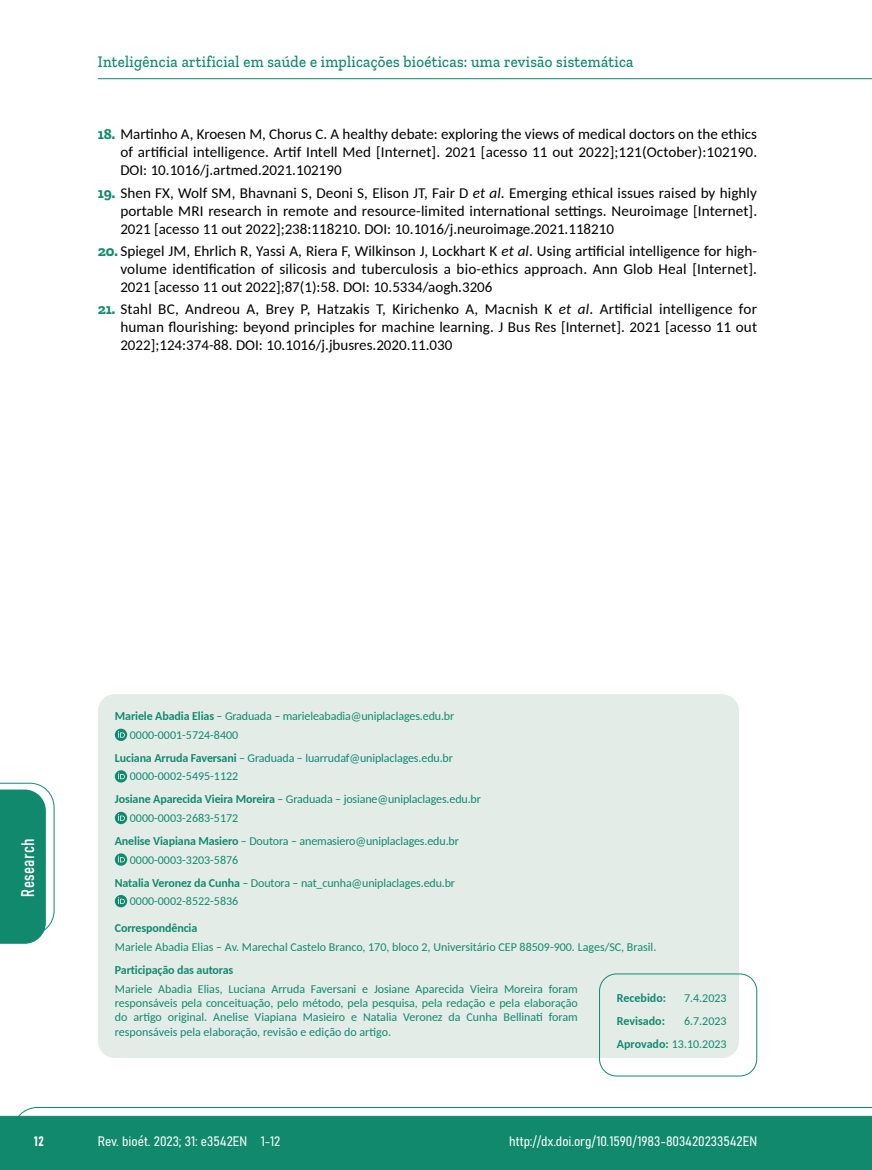
<style>
.page{position:relative;width:872px;height:1170px;background:#fff}
.page>*{position:absolute;margin:0;border:0;box-sizing:border-box;transform-origin:0 0}
.t1{font:18px "Bahnschrift";letter-spacing:.02em;color:#fff}
.t2{font:500 16.5px "Zilla Slab";letter-spacing:.02em;color:#10896d;scale:.9 1}
.t3{font:15px/18px "Carlito";color:#000;text-align:justify}
.t4{font:13.5px "Bahnschrift";color:#fff}
.t5{font:12px/18.6px "Carlito";letter-spacing:-.01em;color:#108a6e}
.t6{font:700 12px "Carlito";letter-spacing:-.01em;color:#108a6e}
.s1{font-family:"Zilla Slab";font-weight:700;color:#108a6e}
.s2{font-style:italic}
.s3{font-weight:700}
</style>
<div class="page">
<svg style="left:12px;top:1107px;width:860px;height:62px;background:#2e987f"></svg>
<hr style="left:98px;top:78px;width:774px;height:1px;background:#10896d">
<div style="left:98px;top:694px;width:641px;height:363px;background:#e4ece8;border-radius:17px"></div>
<svg style="left:115px;top:728px;width:12px;height:13px"></svg>
<svg style="left:118px;top:730px;width:7px;height:7px"></svg>
<svg style="left:115px;top:770px;width:12px;height:12px"></svg>
<svg style="left:118px;top:772px;width:7px;height:7px"></svg>
<svg style="left:115px;top:811px;width:12px;height:13px"></svg>
<svg style="left:118px;top:814px;width:7px;height:6px"></svg>
<svg style="left:115px;top:853px;width:12px;height:12px"></svg>
<svg style="left:118px;top:855px;width:7px;height:7px"></svg>
<svg style="left:115px;top:894px;width:12px;height:13px"></svg>
<svg style="left:118px;top:897px;width:7px;height:6px"></svg>
<div style="left:599px;top:973px;width:158px;height:103px;border:1px solid #108a6e;border-radius:17px"></div>
<svg style="left:0;top:782px;width:55px;height:161px"></svg>
<p class="t2" style="left:98px;top:53px;width:597px">Inteligência artificial em saúde e implicações bioéticas: uma revisão sistemática</p>
<p class="t3" style="left:120px;top:125px;width:638px;text-indent:-22px"><span class="s1">18.</span> Martinho A, Kroesen M, Chorus C. A healthy debate: exploring the views of medical doctors on the ethics of artificial intelligence. Artif Intell Med [Internet]. 2021 [acesso 11 out 2022];121(October):102190.<br>DOI: 10.1016/j.artmed.2021.102190</p>
<p class="t3" style="left:120px;top:183px;width:638px;text-indent:-22px"><span class="s1">19.</span> Shen FX, Wolf SM, Bhavnani S, Deoni S, Elison JT, Fair D <span class="s2">et al</span>. Emerging ethical issues raised by highly portable MRI research in remote and resource-limited international settings. Neuroimage [Internet].<br>2021 [acesso 11 out 2022];238:118210. DOI: 10.1016/j.neuroimage.2021.118210</p>
<p class="t3" style="left:120px;top:241px;width:638px;text-indent:-22px"><span class="s1">20.</span> Spiegel JM, Ehrlich R, Yassi A, Riera F, Wilkinson J, Lockhart K <span class="s2">et al</span>. Using artificial intelligence for high&shy;volume identification of silicosis and tuberculosis a bio-ethics approach. Ann Glob Heal [Internet].<br>2021 [acesso 11 out 2022];87(1):58. DOI: 10.5334/aogh.3206</p>
<p class="t3" style="left:120px;top:299px;width:638px;text-indent:-22px"><span class="s1">21.</span> Stahl BC, Andreou A, Brey P, Hatzakis T, Kirichenko A, Macnish K <span class="s2">et al</span>. Artificial intelligence for human flourishing: beyond principles for machine learning. J Bus Res [Internet]. 2021 [acesso 11 out 2022];124:374-88. DOI: 10.1016/j.jbusres.2020.11.030</p>
<p class="t1" style="left:14px;top:896px;width:59px;rotate:-90deg">Research</p>
<p class="t5" style="left:130px;top:706px;width:326px;text-indent:-15px"><span class="s3">Mariele Abadia Elias</span> – Graduada – marieleabadia@uniplaclages.edu.br<br>0000-0001-5724-8400</p>
<p class="t5" style="left:130px;top:747px;width:324px;text-indent:-15px"><span class="s3">Luciana Arruda Faversani</span> – Graduada – luarrudaf@uniplaclages.edu.br<br>0000-0002-5495-1122</p>
<p class="t5" style="left:130px;top:789px;width:352px;text-indent:-15px"><span class="s3">Josiane Aparecida Vieira Moreira</span> – Graduada – josiane@uniplaclages.edu.br<br>0000-0003-2683-5172</p>
<p class="t5" style="left:130px;top:831px;width:330px;text-indent:-15px"><span class="s3">Anelise Viapiana Masiero</span> – Doutora – anemasiero@uniplaclages.edu.br<br>0000-0003-3203-5876</p>
<p class="t5" style="left:130px;top:872px;width:327px;text-indent:-15px"><span class="s3">Natalia Veronez da Cunha</span> – Doutora – nat_cunha@uniplaclages.edu.br<br>0000-0002-8522-5836</p>
<p class="t6" style="left:115px;top:920px;width:84px">Correspondência</p>
<p class="t5" style="left:115px;top:937px;width:543px">Mariele Abadia Elias – Av. Marechal Castelo Branco, 170, bloco 2, Universitário CEP 88509-900. Lages/SC, Brasil.</p>
<p class="t6" style="left:115px;top:961px;width:120px">Participação das autoras</p>
<p class="t5" style="left:115px;top:980px;width:464px;line-height:14.4px;text-align:justify">Mariele Abadia Elias, Luciana Arruda Faversani e Josiane Aparecida Vieira Moreira foram responsáveis pela conceituação, pelo método, pela pesquisa, pela redação e pela elaboração do artigo original. Anelise Viapiana Masieiro e Natalia Veronez da Cunha Bellinati foram responsáveis pela elaboração, revisão e edição do artigo.</p>
<p class="t6" style="left:617px;top:989px;width:51px">Recebido:</p>
<p class="t5" style="left:684px;top:987px;width:44px">7.4.2023</p>
<p class="t6" style="left:617px;top:1012px;width:50px">Revisado:</p>
<p class="t5" style="left:617px;top:1008px;width:111px;line-height:23px;text-align:right">6.7.2023<br><span class="s3">Aprovado:</span> 13.10.2023</p>
<p class="t4" style="left:34px;top:1130px;width:11px">12</p>
<p class="t4" style="left:98px;top:1131px;width:184px">Rev. bioét. 2023; 31: e3542EN 1-12</p>
<p class="t4" style="left:509px;top:1131px;width:249px">http://dx.doi.org/10.1590/1983-803420233542EN</p>
</div>
